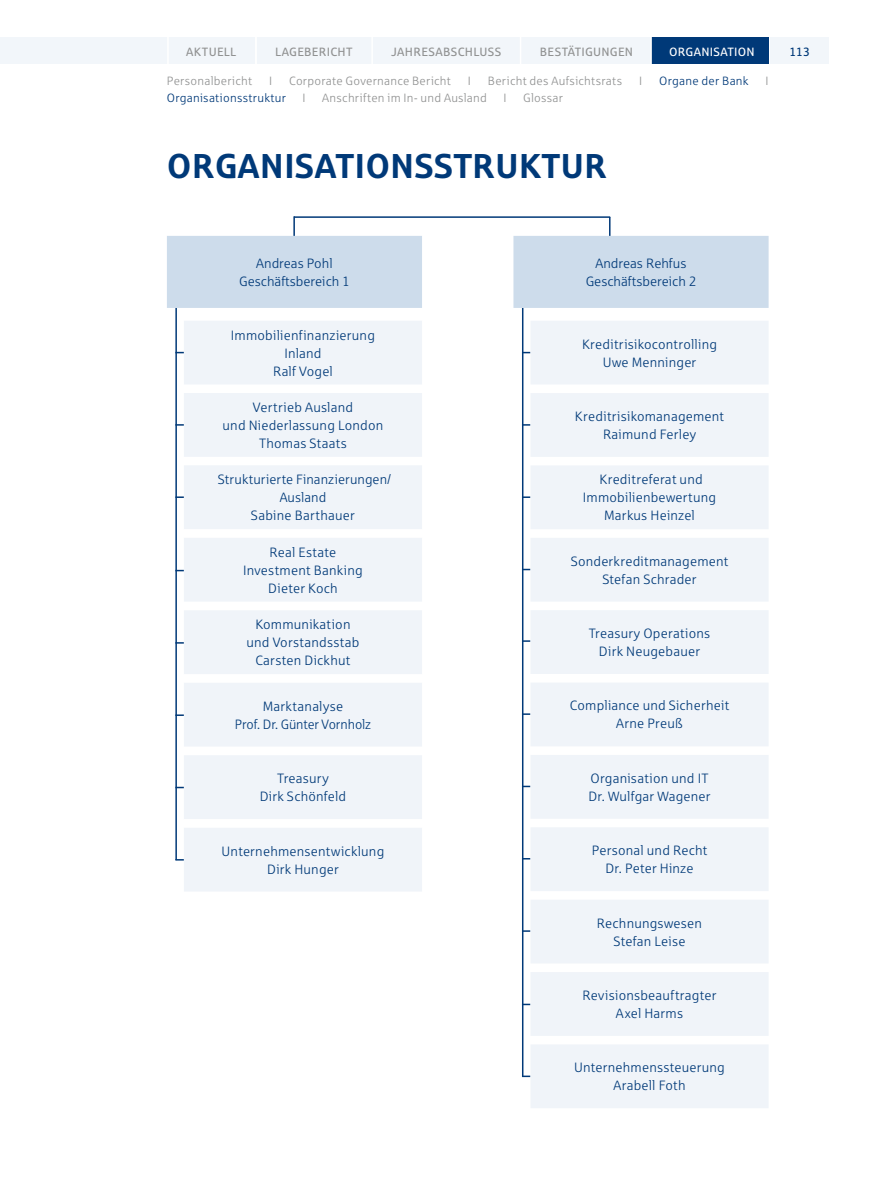
<style>
.page{position:relative;width:893px;height:1191px;background:#fff}
.page>*{position:absolute;margin:0;border:0;box-sizing:border-box;transform-origin:0 0}
.t1{font:700 34.5px "Sparkasse";color:#003978}
.t2{font:300 13.5px/18px "Sparkasse";letter-spacing:.015em;color:#003978;text-align:center}
.t3{font:300 12px "Sparkasse";letter-spacing:.02em;color:#919292}
.t4{font:12px "Sparkasse";letter-spacing:.02em;color:#919292}
.t5{font:300 12px "Sparkasse";letter-spacing:.02em;color:#003978}
.t6{font:12px "Sparkasse";letter-spacing:.02em;color:#fff}
.t7{font:12px "Sparkasse";color:#003978}
</style>
<div class="page">
<div style="left:0;top:37px;width:769px;height:27px;background:#f2f6fa"></div>
<div style="left:770px;top:37px;width:59px;height:27px;background:#f2f6fa"></div>
<hr style="left:520px;top:32px;width:1px;height:41px;background:#fff">
<hr style="left:371px;top:32px;width:2px;height:41px;background:#fff">
<div style="left:651px;top:37px;width:118px;height:27px;background:#003978"></div>
<hr style="left:167px;top:32px;width:2px;height:41px;background:#fff">
<hr style="left:255px;top:32px;width:2px;height:41px;background:#fff">
<hr style="left:650px;top:32px;width:2px;height:41px;background:#fff">
<hr style="left:175px;top:308px;width:2px;height:552px;background:#003978">
<hr style="left:522px;top:308px;width:1px;height:768px;background:#003978">
<div style="left:523px;top:610px;width:245px;height:64px;background:#f0f4f9"></div>
<div style="left:523px;top:393px;width:245px;height:64px;background:#f0f4f9"></div>
<div style="left:523px;top:321px;width:245px;height:63px;background:#f0f4f9"></div>
<div style="left:523px;top:538px;width:245px;height:63px;background:#f0f4f9"></div>
<div style="left:523px;top:465px;width:245px;height:64px;background:#f0f4f9"></div>
<div style="left:523px;top:899px;width:245px;height:64px;background:#f0f4f9"></div>
<div style="left:522px;top:1044px;width:246px;height:64px;background:#f0f4f9"></div>
<div style="left:523px;top:827px;width:245px;height:64px;background:#f0f4f9"></div>
<div style="left:523px;top:755px;width:245px;height:63px;background:#f0f4f9"></div>
<div style="left:523px;top:972px;width:245px;height:63px;background:#f0f4f9"></div>
<div style="left:523px;top:682px;width:245px;height:64px;background:#f0f4f9"></div>
<div style="left:175px;top:321px;width:247px;height:63px;background:#f0f4f9"></div>
<div style="left:175px;top:755px;width:247px;height:64px;background:#f0f4f9"></div>
<div style="left:175px;top:610px;width:247px;height:64px;background:#f0f4f9"></div>
<div style="left:175px;top:393px;width:247px;height:64px;background:#f0f4f9"></div>
<div style="left:175px;top:827px;width:247px;height:64px;background:#f0f4f9"></div>
<div style="left:175px;top:465px;width:247px;height:64px;background:#f0f4f9"></div>
<div style="left:175px;top:538px;width:247px;height:63px;background:#f0f4f9"></div>
<div style="left:175px;top:683px;width:247px;height:63px;background:#f0f4f9"></div>
<hr style="left:294px;top:216px;width:316px;height:2px;background:#003978">
<div style="left:167px;top:236px;width:255px;height:72px;background:#cddceb"></div>
<hr style="left:293px;top:216px;width:2px;height:20px;background:#003978">
<svg style="left:513px;top:217px;width:256px;height:91px"></svg>
<p class="t4" style="left:186px;top:45px;width:52px">AKTUELL</p>
<p class="t4" style="left:275px;top:45px;width:79px">LAGEBERICHT</p>
<p class="t4" style="left:391px;top:45px;width:111px">JAHRESABSCHLUSS</p>
<p class="t4" style="left:540px;top:45px;width:95px">BESTÄTIGUNGEN</p>
<p class="t6" style="left:669px;top:45px;width:87px">ORGANISATION</p>
<p class="t7" style="left:790px;top:45px;width:22px">113</p>
<p class="t3" style="left:167px;top:74px;width:87px">Personalbericht</p>
<p class="t3" style="left:269px;top:74px;width:5px">I</p>
<p class="t3" style="left:289px;top:74px;width:163px">Corporate Governance Bericht</p>
<p class="t3" style="left:468px;top:74px;width:5px">I</p>
<p class="t3" style="left:488px;top:74px;width:136px">Bericht des Aufsichtsrats</p>
<p class="t3" style="left:639px;top:74px;width:5px">I</p>
<p class="t5" style="left:659px;top:74px;width:91px">Organe der Bank</p>
<p class="t3" style="left:765px;top:74px;width:5px">I</p>
<p class="t5" style="left:167px;top:91px;width:121px">Organisationsstruktur</p>
<p class="t3" style="left:303px;top:91px;width:5px">I</p>
<p class="t3" style="left:322px;top:91px;width:166px">Anschriften im In- und Ausland</p>
<p class="t3" style="left:503px;top:91px;width:5px">I</p>
<p class="t3" style="left:523px;top:91px;width:41px">Glossar</p>
<h1 class="t1" style="left:167px;top:146px;width:442px">ORGANISATIONSSTRUKTUR</h1>
<p class="t2" style="left:239px;top:254px;width:112px">Andreas Pohl<br>Geschäftsbereich 1</p>
<p class="t2" style="left:586px;top:254px;width:112px">Andreas Rehfus<br>Geschäftsbereich 2</p>
<p class="t2" style="left:231px;top:326px;width:146px">Immobilienfinanzierung<br>Inland<br>Ralf Vogel</p>
<p class="t2" style="left:223px;top:398px;width:162px">Vertrieb Ausland<br>und Niederlassung London<br>Thomas Staats</p>
<p class="t2" style="left:218px;top:470px;width:174px">Strukturierte Finanzierungen/<br>Ausland<br>Sabine Barthauer</p>
<p class="t2" style="left:243px;top:543px;width:121px">Real Estate<br>Investment Banking<br>Dieter Koch</p>
<p class="t2" style="left:246px;top:615px;width:114px">Kommunikation und Vorstandsstab<br>Carsten Dickhut</p>
<p class="t2" style="left:235px;top:697px;width:138px">Marktanalyse<br>Prof. Dr. Günter Vornholz</p>
<p class="t2" style="left:260px;top:769px;width:88px">Treasury<br>Dirk Schönfeld</p>
<p class="t2" style="left:222px;top:842px;width:164px">Unternehmensentwicklung<br>Dirk Hunger</p>
<p class="t2" style="left:582px;top:335px;width:137px">Kreditrisikocontrolling<br>Uwe Menninger</p>
<p class="t2" style="left:575px;top:407px;width:151px">Kreditrisikomanagement<br>Raimund Ferley</p>
<p class="t2" style="left:583px;top:470px;width:135px">Kreditreferat und<br>Immobilienbewertung<br>Markus Heinzel</p>
<p class="t2" style="left:571px;top:552px;width:159px">Sonderkreditmanagement<br>Stefan Schrader</p>
<p class="t2" style="left:589px;top:624px;width:123px">Treasury Operations<br>Dirk Neugebauer</p>
<p class="t2" style="left:570px;top:696px;width:161px">Compliance und Sicherheit<br>Arne Preuß</p>
<p class="t2" style="left:588px;top:769px;width:124px;text-align:left">Organisation und IT<br>Dr. Wulfgar Wagener</p>
<p class="t2" style="left:592px;top:841px;width:117px">Personal und Recht<br>Dr. Peter Hinze</p>
<p class="t2" style="left:597px;top:913px;width:107px">Rechnungswesen<br>Stefan Leise</p>
<p class="t2" style="left:583px;top:986px;width:135px">Revisionsbeauftragter<br>Axel Harms</p>
<p class="t2" style="left:574px;top:1058px;width:152px">Unternehmenssteuerung<br>Arabell Foth</p>
</div>
